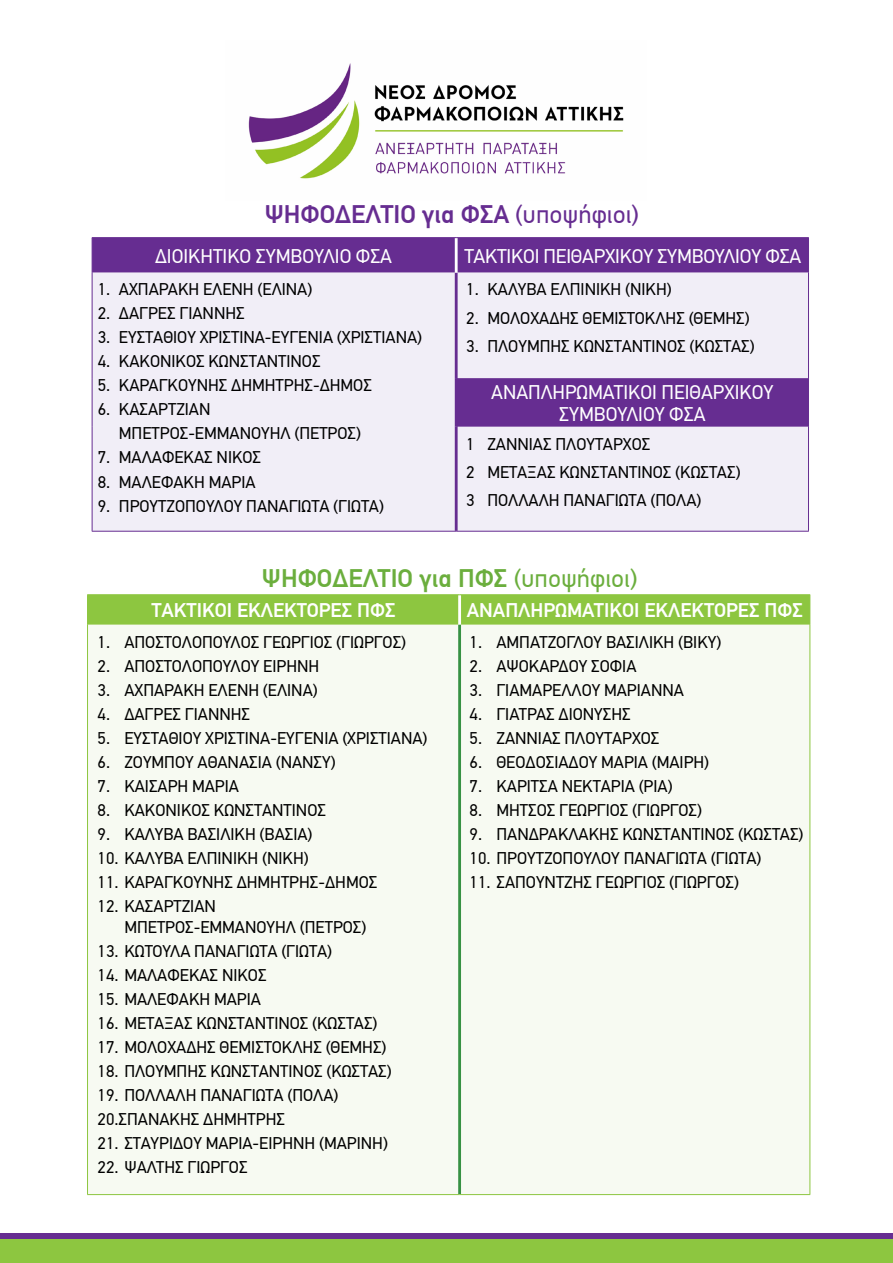
<style>
.page{position:relative;width:893px;height:1263px;background:#fff}
.page>*{position:absolute;margin:0;border:0;box-sizing:border-box;transform-origin:0 0}
.t1{font:500 25.35px "PF Din Text Pro";color:#6bae3d}
.t2{font:500 25.35px "PF Din Text Pro";color:#662d91}
.t3{font:19.8px/22.6px "PF Din Text Pro";color:#fff;text-align:center}
.t4{font:500 19.8px "PF Din Text Pro";color:#fff}
.t5{font:16.95px/24px "PF Din Text Pro";color:#000}
.s1{font-weight:400}
</style>
<div class="page">
<div style="left:88px;top:595px;width:721px;height:30px;background:#8dc640"></div>
<div style="left:88px;top:625px;width:721px;height:569px;background:#f7faf2"></div>
<hr style="left:458px;top:595px;width:3px;height:30px;background:#fff">
<hr style="left:458px;top:625px;width:3px;height:569px;background:#379144">
<hr style="left:87px;top:594px;width:373px;height:1px;background:#8dc640">
<hr style="left:87px;top:595px;width:1px;height:30px;background:#8dc640">
<hr style="left:460px;top:594px;width:350px;height:1px;background:#8dc640">
<hr style="left:809px;top:595px;width:1px;height:30px;background:#8dc640">
<hr style="left:87px;top:625px;width:1px;height:569px;background:#8dc640">
<hr style="left:809px;top:625px;width:1px;height:569px;background:#8dc640">
<hr style="left:87px;top:1194px;width:373px;height:1px;background:#8dc640">
<hr style="left:460px;top:1194px;width:350px;height:1px;background:#8dc640">
<img style="left:248px;top:63px;width:376px;height:116px">
<div style="left:93px;top:238px;width:715px;height:35px;background:#662d91"></div>
<svg style="left:93px;top:273px;width:715px;height:258px;background:#e3dbed"></svg>
<hr style="left:455px;top:273px;width:3px;height:105px;background:#662d91">
<hr style="left:455px;top:378px;width:3px;height:49px;background:#662d91">
<hr style="left:455px;top:427px;width:3px;height:104px;background:#662d91">
<hr style="left:455px;top:238px;width:3px;height:35px;background:#fff">
<hr style="left:92px;top:237px;width:364px;height:1px;background:#662d91">
<hr style="left:92px;top:238px;width:1px;height:35px;background:#662d91">
<hr style="left:456px;top:237px;width:353px;height:1px;background:#662d91">
<hr style="left:808px;top:238px;width:1px;height:35px;background:#662d91">
<hr style="left:92px;top:273px;width:1px;height:105px;background:#662d91">
<hr style="left:92px;top:378px;width:1px;height:49px;background:#662d91">
<hr style="left:92px;top:427px;width:1px;height:104px;background:#662d91">
<hr style="left:92px;top:531px;width:364px;height:1px;background:#662d91">
<hr style="left:808px;top:273px;width:1px;height:105px;background:#662d91">
<hr style="left:808px;top:378px;width:1px;height:49px;background:#662d91">
<hr style="left:808px;top:427px;width:1px;height:104px;background:#662d91">
<hr style="left:456px;top:531px;width:353px;height:1px;background:#662d91">
<div style="left:0;top:1233px;width:893px;height:30px;background:#662d91"></div>
<div style="left:0;top:1239px;width:893px;height:24px;background:#8dc640"></div>
<h1 class="t2" style="left:265px;top:199px;width:376px">ΨΗΦΟΔΕΛΤΙΟ για ΦΣΑ <span class="s1">(υποψήφιοι)</span></h1>
<p class="t3" style="left:155px;top:245px;width:239px">ΔΙΟΙΚΗΤΙΚΟ ΣΥΜΒΟΥΛΙΟ ΦΣΑ</p>
<p class="t3" style="left:464px;top:245px;width:338px">ΤΑΚΤΙΚΟΙ ΠΕΙΘΑΡΧΙΚΟΥ ΣΥΜΒΟΥΛΙΟΥ ΦΣΑ</p>
<p class="t5" style="left:98px;top:278px;width:216px">1. ΑΧΠΑΡΑΚΗ ΕΛΕΝΗ (ΕΛΙΝΑ)</p>
<p class="t5" style="left:98px;top:302px;width:148px">2. ΔΑΓΡΕΣ ΓΙΑΝΝΗΣ</p>
<p class="t5" style="left:98px;top:326px;width:326px">3. ΕΥΣΤΑΘΙΟΥ ΧΡΙΣΤΙΝΑ-ΕΥΓΕΝΙΑ (ΧΡΙΣΤΙΑΝΑ)</p>
<p class="t5" style="left:98px;top:350px;width:224px">4. ΚΑΚΟΝΙΚΟΣ ΚΩΝΣΤΑΝΤΙΝΟΣ</p>
<p class="t5" style="left:98px;top:374px;width:276px">5. ΚΑΡΑΓΚΟΥΝΗΣ ΔΗΜΗΤΡΗΣ-ΔΗΜΟΣ</p>
<p class="t5" style="left:119px;top:398px;width:244px;text-indent:-21px">6. ΚΑΣΑΡΤΖΙΑΝ<br>ΜΠΕΤΡΟΣ-ΕΜΜΑΝΟΥΗΛ (ΠΕΤΡΟΣ)</p>
<p class="t5" style="left:98px;top:446px;width:165px">7. ΜΑΛΑΦΕΚΑΣ ΝΙΚΟΣ</p>
<p class="t5" style="left:98px;top:470px;width:159px">8. ΜΑΛΕΦΑΚΗ ΜΑΡΙΑ</p>
<p class="t5" style="left:98px;top:494px;width:288px">9. ΠΡΟΥΤΖΟΠΟΥΛΟΥ ΠΑΝΑΓΙΩΤΑ (ΓΙΩΤΑ)</p>
<p class="t5" style="left:466px;top:278px;width:207px">1. ΚΑΛΥΒΑ ΕΛΠΙΝΙΚΗ (ΝΙΚΗ)</p>
<p class="t5" style="left:466px;top:306px;width:285px">2. ΜΟΛΟΧΑΔΗΣ ΘΕΜΙΣΤΟΚΛΗΣ (ΘΕΜΗΣ)</p>
<p class="t5" style="left:466px;top:334px;width:290px">3. ΠΛΟΥΜΠΗΣ ΚΩΝΣΤΑΝΤΙΝΟΣ (ΚΩΣΤΑΣ)</p>
<p class="t3" style="left:491px;top:381px;width:284px">ΑΝΑΠΛΗΡΩΜΑΤΙΚΟΙ ΠΕΙΘΑΡΧΙΚΟΥ<br>ΣΥΜΒΟΥΛΙΟΥ ΦΣΑ</p>
<p class="t5" style="left:466px;top:430px;width:276px;line-height:28.2px">1 ΖΑΝΝΙΑΣ ΠΛΟΥΤΑΡΧΟΣ<br>2 ΜΕΤΑΞΑΣ ΚΩΝΣΤΑΝΤΙΝΟΣ (ΚΩΣΤΑΣ)<br>3 ΠΟΛΛΑΛΗ ΠΑΝΑΓΙΩΤΑ (ΠΟΛΑ)</p>
<h1 class="t1" style="left:262px;top:563px;width:377px">ΨΗΦΟΔΕΛΤΙΟ για ΠΦΣ <span class="s1">(υποψήφιοι)</span></h1>
<p class="t4" style="left:152px;top:598px;width:245px">ΤΑΚΤΙΚΟΙ ΕΚΛΕΚΤΟΡΕΣ ΠΦΣ</p>
<p class="t4" style="left:467px;top:598px;width:337px">ΑΝΑΠΛΗΡΩΜΑΤΙΚΟΙ ΕΚΛΕΚΤΟΡΕΣ ΠΦΣ</p>
<p class="t5" style="left:98px;top:630px;width:310px">1. ΑΠΟΣΤΟΛΟΠΟΥΛΟΣ ΓΕΩΡΓΙΟΣ (ΓΙΩΡΓΟΣ)</p>
<p class="t5" style="left:98px;top:654px;width:223px">2. ΑΠΟΣΤΟΛΟΠΟΥΛΟΥ ΕΙΡΗΝΗ</p>
<p class="t5" style="left:98px;top:678px;width:222px">3. ΑΧΠΑΡΑΚΗ ΕΛΕΝΗ (ΕΛΙΝΑ)</p>
<p class="t5" style="left:98px;top:702px;width:154px">4. ΔΑΓΡΕΣ ΓΙΑΝΝΗΣ</p>
<p class="t5" style="left:98px;top:726px;width:331px">5. ΕΥΣΤΑΘΙΟΥ ΧΡΙΣΤΙΝΑ-ΕΥΓΕΝΙΑ (ΧΡΙΣΤΙΑΝΑ)</p>
<p class="t5" style="left:98px;top:750px;width:240px">6. ΖΟΥΜΠΟΥ ΑΘΑΝΑΣΙΑ (ΝΑΝΣΥ)</p>
<p class="t5" style="left:98px;top:774px;width:143px">7. ΚΑΙΣΑΡΗ ΜΑΡΙΑ</p>
<p class="t5" style="left:98px;top:798px;width:230px">8. ΚΑΚΟΝΙΚΟΣ ΚΩΝΣΤΑΝΤΙΝΟΣ</p>
<p class="t5" style="left:98px;top:822px;width:216px">9. ΚΑΛΥΒΑ ΒΑΣΙΛΙΚΗ (ΒΑΣΙΑ)</p>
<p class="t5" style="left:98px;top:846px;width:213px">10. ΚΑΛΥΒΑ ΕΛΠΙΝΙΚΗ (ΝΙΚΗ)</p>
<p class="t5" style="left:98px;top:870px;width:281px">11. ΚΑΡΑΓΚΟΥΝΗΣ ΔΗΜΗΤΡΗΣ-ΔΗΜΟΣ</p>
<p class="t5" style="left:124px;top:895px;width:244px;line-height:21px;text-indent:-27px">12. ΚΑΣΑΡΤΖΙΑΝ<br>ΜΠΕΤΡΟΣ-ΕΜΜΑΝΟΥΗΛ (ΠΕΤΡΟΣ)</p>
<p class="t5" style="left:98px;top:939px;width:236px">13. ΚΩΤΟΥΛΑ ΠΑΝΑΓΙΩΤΑ (ΓΙΩΤΑ)</p>
<p class="t5" style="left:98px;top:963px;width:171px">14. ΜΑΛΑΦΕΚΑΣ ΝΙΚΟΣ</p>
<p class="t5" style="left:98px;top:987px;width:165px">15. ΜΑΛΕΦΑΚΗ ΜΑΡΙΑ</p>
<p class="t5" style="left:98px;top:1011px;width:281px">16. ΜΕΤΑΞΑΣ ΚΩΝΣΤΑΝΤΙΝΟΣ (ΚΩΣΤΑΣ)</p>
<p class="t5" style="left:98px;top:1035px;width:291px">17. ΜΟΛΟΧΑΔΗΣ ΘΕΜΙΣΤΟΚΛΗΣ (ΘΕΜΗΣ)</p>
<p class="t5" style="left:98px;top:1059px;width:296px">18. ΠΛΟΥΜΠΗΣ ΚΩΝΣΤΑΝΤΙΝΟΣ (ΚΩΣΤΑΣ)</p>
<p class="t5" style="left:98px;top:1083px;width:242px">19. ΠΟΛΛΑΛΗ ΠΑΝΑΓΙΩΤΑ (ΠΟΛΑ)<br>20.ΣΠΑΝΑΚΗΣ ΔΗΜΗΤΡΗΣ</p>
<p class="t5" style="left:98px;top:1131px;width:292px">21. ΣΤΑΥΡΙΔΟΥ ΜΑΡΙΑ-ΕΙΡΗΝΗ (ΜΑΡΙΝΗ)</p>
<p class="t5" style="left:98px;top:1155px;width:152px">22. ΨΑΛΤΗΣ ΓΙΩΡΓΟΣ</p>
<p class="t5" style="left:470px;top:630px;width:253px">1. ΑΜΠΑΤΖΟΓΛΟΥ ΒΑΣΙΛΙΚΗ (ΒΙΚΥ)</p>
<p class="t5" style="left:470px;top:654px;width:168px">2. ΑΨΟΚΑΡΔΟΥ ΣΟΦΙΑ</p>
<p class="t5" style="left:470px;top:678px;width:216px">3. ΓΙΑΜΑΡΕΛΛΟΥ ΜΑΡΙΑΝΝΑ</p>
<p class="t5" style="left:470px;top:702px;width:163px">4. ΓΙΑΤΡΑΣ ΔΙΟΝΥΣΗΣ</p>
<p class="t5" style="left:470px;top:726px;width:191px">5. ΖΑΝΝΙΑΣ ΠΛΟΥΤΑΡΧΟΣ</p>
<p class="t5" style="left:470px;top:750px;width:241px">6. ΘΕΟΔΟΣΙΑΔΟΥ ΜΑΡΙΑ (ΜΑΙΡΗ)</p>
<p class="t5" style="left:470px;top:774px;width:204px">7. ΚΑΡΙΤΣΑ ΝΕΚΤΑΡΙΑ (ΡΙΑ)</p>
<p class="t5" style="left:470px;top:798px;width:234px">8. ΜΗΤΣΟΣ ΓΕΩΡΓΙΟΣ (ΓΙΩΡΓΟΣ)</p>
<p class="t5" style="left:470px;top:822px;width:335px">9. ΠΑΝΔΡΑΚΛΑΚΗΣ ΚΩΝΣΤΑΝΤΙΝΟΣ (ΚΩΣΤΑΣ)</p>
<p class="t5" style="left:470px;top:846px;width:293px">10. ΠΡΟΥΤΖΟΠΟΥΛΟΥ ΠΑΝΑΓΙΩΤΑ (ΓΙΩΤΑ)</p>
<p class="t5" style="left:470px;top:870px;width:271px">11. ΣΑΠΟΥΝΤΖΗΣ ΓΕΩΡΓΙΟΣ (ΓΙΩΡΓΟΣ)</p>
</div>
